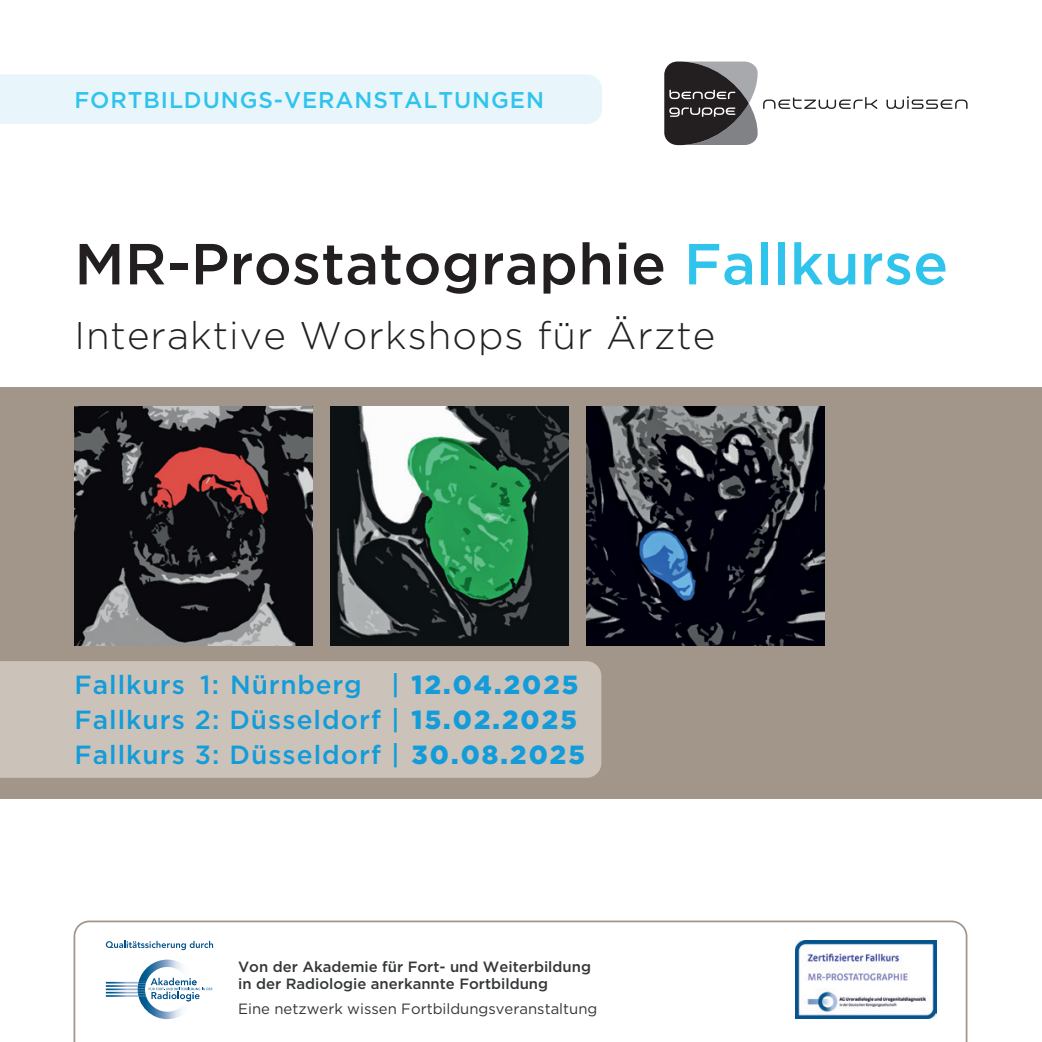
<style>
.page{position:relative;width:1042px;height:1042px;background:#fff}
.page>*{position:absolute;margin:0;border:0;box-sizing:border-box;transform-origin:0 0}
.t1{font:500 57.75px "Gotham";letter-spacing:.005em;color:#231f20}
.t2{font:300 38.5px "Gotham";letter-spacing:.025em;color:#231f20}
.t3{font:500 26.25px/35px "Gotham";letter-spacing:.04em;color:#139cd9}
.t4{font:500 22.75px "Gotham";letter-spacing:.04em;color:#30c3ec}
.t5{font:500 14.88px/17.5px "Gotham";color:#333638}
.t6{font:14.88px "Gotham";color:#333638}
.s1{color:#30c3ec}
.s2{font-weight:900}
</style>
<div class="page">
<div style="left:0;top:387px;width:1042px;height:412px;background:#a2968a"></div>
<div style="left:0;top:661px;width:601px;height:117px;background:#cbc3ba"></div>
<img style="left:74px;top:407px;width:239px;height:238px">
<img style="left:330px;top:407px;width:238px;height:238px">
<img style="left:586px;top:407px;width:238px;height:238px">
<svg style="left:74px;top:920px;width:893px;height:122px"></svg>
<img style="left:139px;top:967px;width:52px;height:44px">
<svg style="left:106px;top:978px;width:106px;height:23px"></svg>
<svg style="left:106px;top:941px;width:107px;height:9px"></svg>
<div style="left:0;top:74px;width:602px;height:50px;background:#e8f6fc"></div>
<svg style="left:763px;top:97px;width:114px;height:12px"></svg>
<svg style="left:886px;top:96px;width:81px;height:13px"></svg>
<svg style="left:664px;top:62px;width:93px;height:83px;background:#575556"></svg>
<div style="left:703px;top:109px;width:8px;height:5px;background:#231f20;border-radius:2px"></div>
<img style="left:795px;top:941px;width:141px;height:77px">
<p class="t4" style="left:74px;top:85px;width:471px">FORTBILDUNGS-VERANSTALTUNGEN</p>
<h1 class="t1" style="left:74px;top:226px;width:875px">MR-Prostatographie <span class="s1">Fallkurse</span></h1>
<h2 class="t2" style="left:74px;top:311px;width:642px">Interaktive Workshops für Ärzte</h2>
<p class="t3" style="left:74px;top:666px;width:512px">Fallkurs 1: Nürnberg | <span class="s2">12.04.2025<br></span>Fallkurs 2: Düsseldorf | <span class="s2">15.02.2025<br></span>Fallkurs 3: Düsseldorf | <span class="s2">30.08.2025</span></p>
<p class="t5" style="left:238px;top:957px;width:354px">Von der Akademie für Fort- und Weiterbildung in der Radiologie anerkannte Fortbildung</p>
<p class="t6" style="left:238px;top:998px;width:361px">Eine netzwerk wissen Fortbildungsveranstaltung</p>
</div>
